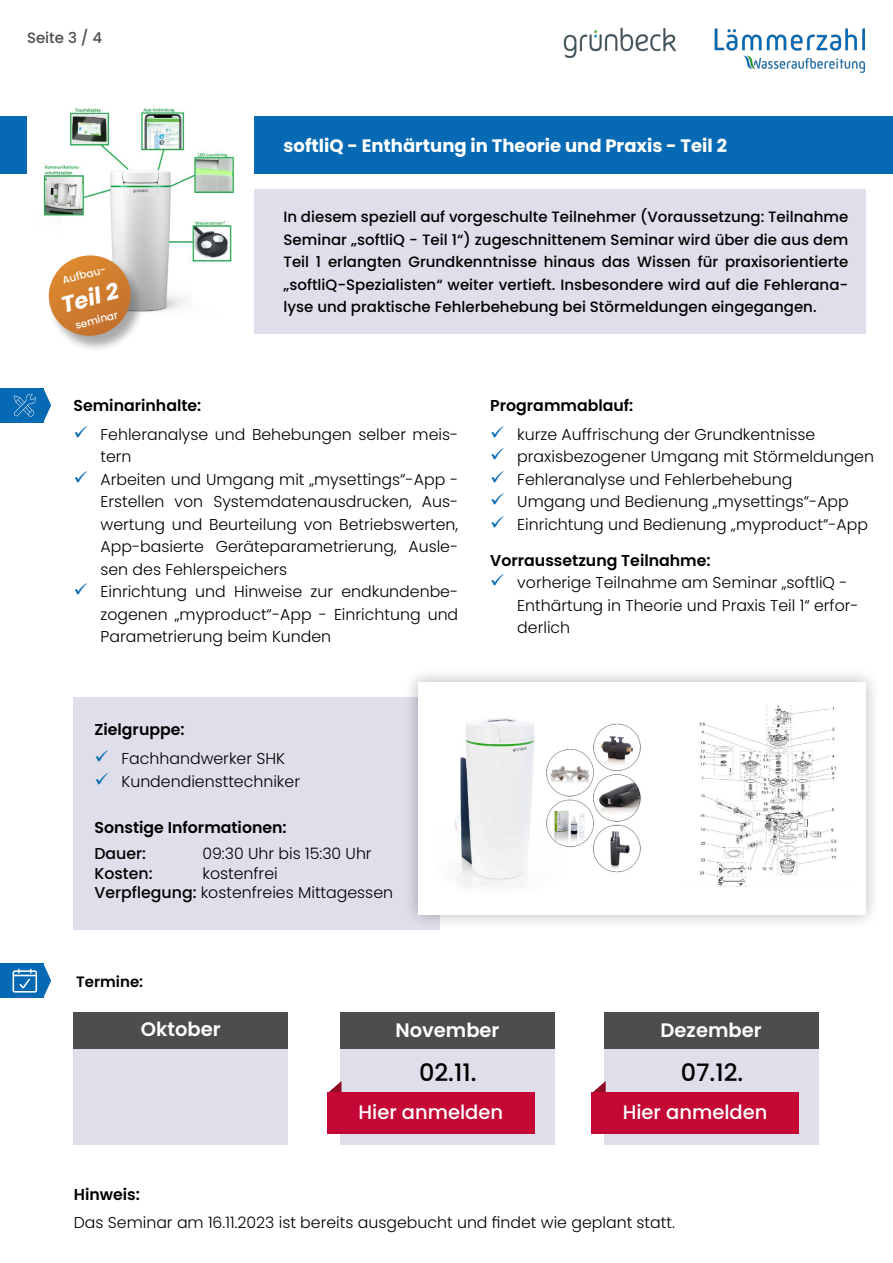
<style>
.page{position:relative;width:893px;height:1263px;background:#fff}
.page>*{position:absolute;margin:0;border:0;box-sizing:border-box;transform-origin:0 0}
.t1{font:500 24px "Poppins";color:#000}
.t2{font:italic 700 22.5px "Poppins";color:#fff}
.t3{font:500 19.5px "Poppins";color:#fff}
.t4{font:600 19.5px "Poppins";color:#fff}
.t5{font:700 18px "Poppins";color:#fff}
.t6{font:300 15.75px/22.5px "Poppins";color:#000}
.t7{font:600 15.75px "Poppins";color:#000}
.t8{font:500 15.75px "Poppins";color:#000}
.t9{font:500 15px/22.5px "Poppins";color:#000;text-align:justify}
.t10{font:500 15px "Poppins";color:#4e4c4c}
.t11{font:600 15px "Poppins";color:#000}
.t12{font:500 10.5px "Poppins";color:#fff}
.s1{font-weight:500}
</style>
<div class="page">
<div style="left:254px;top:116px;width:639px;height:58px;background:#0669b3"></div>
<img style="left:714px;top:28px;width:151px;height:45px">
<img style="left:563px;top:28px;width:113px;height:30px">
<div style="left:254px;top:189px;width:612px;height:145px;background:#dedfea"></div>
<div style="left:0;top:116px;width:27px;height:58px;background:#0669b3"></div>
<img style="left:43px;top:108px;width:192px;height:204px">
<div style="left:48px;top:256px;width:98px;height:96px;background:#4e4c4c;opacity:.48"></div>
<svg style="left:44px;top:255px;width:91px;height:85px"></svg>
<div style="left:0;top:963px;width:43px;height:35px;background:#0669b3"></div>
<svg style="left:43px;top:963px;width:8px;height:35px"></svg>
<div style="left:73px;top:697px;width:367px;height:232px;background:#dedfea"></div>
<div style="left:403px;top:667px;width:478px;height:262px;background:#000;opacity:.3"></div>
<div style="left:418px;top:682px;width:448px;height:232px;background:#fff"></div>
<img style="left:699px;top:706px;width:138px;height:181px">
<img style="left:455px;top:718px;width:186px;height:169px">
<div style="left:604px;top:1012px;width:214px;height:37px;background:#4e4c4c"></div>
<div style="left:340px;top:1012px;width:215px;height:37px;background:#4e4c4c"></div>
<div style="left:74px;top:1012px;width:214px;height:37px;background:#4e4c4c"></div>
<div style="left:341px;top:1049px;width:214px;height:96px;background:#dedfea"></div>
<svg style="left:327px;top:1081px;width:14px;height:12px"></svg>
<div style="left:327px;top:1093px;width:208px;height:41px;background:#c50736"></div>
<div style="left:74px;top:1049px;width:214px;height:96px;background:#dedfea"></div>
<div style="left:604px;top:1049px;width:214px;height:96px;background:#dedfea"></div>
<div style="left:0;top:388px;width:43px;height:34px;background:#0669b3"></div>
<svg style="left:13px;top:393px;width:24px;height:24px"></svg>
<svg style="left:43px;top:388px;width:8px;height:34px"></svg>
<svg style="left:13px;top:969px;width:24px;height:23px"></svg>
<svg style="left:591px;top:1081px;width:15px;height:12px"></svg>
<div style="left:591px;top:1093px;width:208px;height:41px;background:#c50736"></div>
<p class="t10" style="left:27px;top:29px;width:77px">Seite 3 / 4</p>
<p class="t12" style="left:61px;top:275px;width:51px;rotate:-15deg">Aufbau-</p>
<p class="t12" style="left:74px;top:319px;width:45px;rotate:-15deg">seminar</p>
<h2 class="t2" style="left:58px;top:293px;width:60px;rotate:-15deg">Teil 2</h2>
<p class="t5" style="left:284px;top:136px;width:445px">softliQ - Enthärtung in Theorie und Praxis - Teil 2</p>
<p class="t9" style="left:284px;top:206px;width:566px">In diesem speziell auf vorgeschulte Teilnehmer (Voraussetzung: Teilnahme Seminar „softliQ - Teil 1“) zugeschnittenem Seminar wird über die aus dem Teil 1 erlangten Grundkenntnisse hinaus das Wissen für praxisorientierte „softliQ-Spezialisten“ weiter vertieft. Insbesondere wird auf die Fehlerana&shy;lyse und praktische Fehlerbehebung bei Störmeldungen eingegangen.</p>
<p class="t7" style="left:73px;top:396px;width:129px">Seminarinhalte:</p>
<p class="t6" style="left:100px;top:423px;width:359px">Fehleranalyse und Behebungen selber meis&shy;tern<br>Arbeiten und Umgang mit „mysettings“-App - Erstellen von Systemdatenausdrucken, Aus&shy;wertung und Beurteilung von Betriebswerten, App-basierte Geräteparametrierung, Ausle&shy;sen des Fehlerspeichers<br>Einrichtung und Hinweise zur endkundenbe&shy;zogenen „myproduct“-App - Einrichtung und Parametrierung beim Kunden</p>
<p class="t7" style="left:94px;top:720px;width:92px">Zielgruppe:</p>
<p class="t6" style="left:121px;top:748px;width:180px">Fachhandwerker SHK<br>Kundendiensttechniker</p>
<p class="t7" style="left:94px;top:818px;width:194px">Sonstige Informationen:</p>
<p class="t8" style="left:94px;top:844px;width:53px">Dauer:</p>
<p class="t6" style="left:202px;top:842px;width:171px">09:30 Uhr bis 15:30 Uhr</p>
<p class="t8" style="left:94px;top:864px;width:60px">Kosten:</p>
<p class="t6" style="left:94px;top:863px;width:300px;line-height:19.5px;text-align:center">kostenfrei<br><span class="s1">Verpflegung:</span> kostenfreies Mittagessen</p>
<p class="t11" style="left:76px;top:973px;width:68px">Termine:</p>
<p class="t7" style="left:490px;top:396px;width:145px">Programmablauf:</p>
<p class="t6" style="left:517px;top:423px;width:358px">kurze Auffrischung der Grundkentnisse praxisbezogener Umgang mit Störmeldungen Fehleranalyse und Fehlerbehebung<br>Umgang und Bedienung „mysettings“-App Einrichtung und Bedienung „myproduct“-App</p>
<p class="t7" style="left:490px;top:551px;width:222px">Vorraussetzung Teilnahme:</p>
<p class="t6" style="left:517px;top:572px;width:343px">vorherige Teilnahme am Seminar „softliQ -<br>Enthärtung in Theorie und Praxis Teil 1“ erfor&shy;derlich</p>
<p class="t4" style="left:141px;top:1018px;width:81px">Oktober</p>
<p class="t4" style="left:395px;top:1019px;width:106px">November</p>
<p class="t4" style="left:661px;top:1019px;width:103px">Dezember</p>
<h1 class="t1" style="left:419px;top:1058px;width:59px">02.11.</h1>
<p class="t3" style="left:358px;top:1101px;width:146px">Hier anmelden</p>
<h1 class="t1" style="left:681px;top:1058px;width:64px">07.12.</h1>
<p class="t3" style="left:623px;top:1101px;width:146px">Hier anmelden</p>
<p class="t7" style="left:74px;top:1185px;width:68px">Hinweis:</p>
<p class="t6" style="left:74px;top:1211px;width:603px">Das Seminar am 16.11.2023 ist bereits ausgebucht und findet wie geplant statt.</p>
</div>
